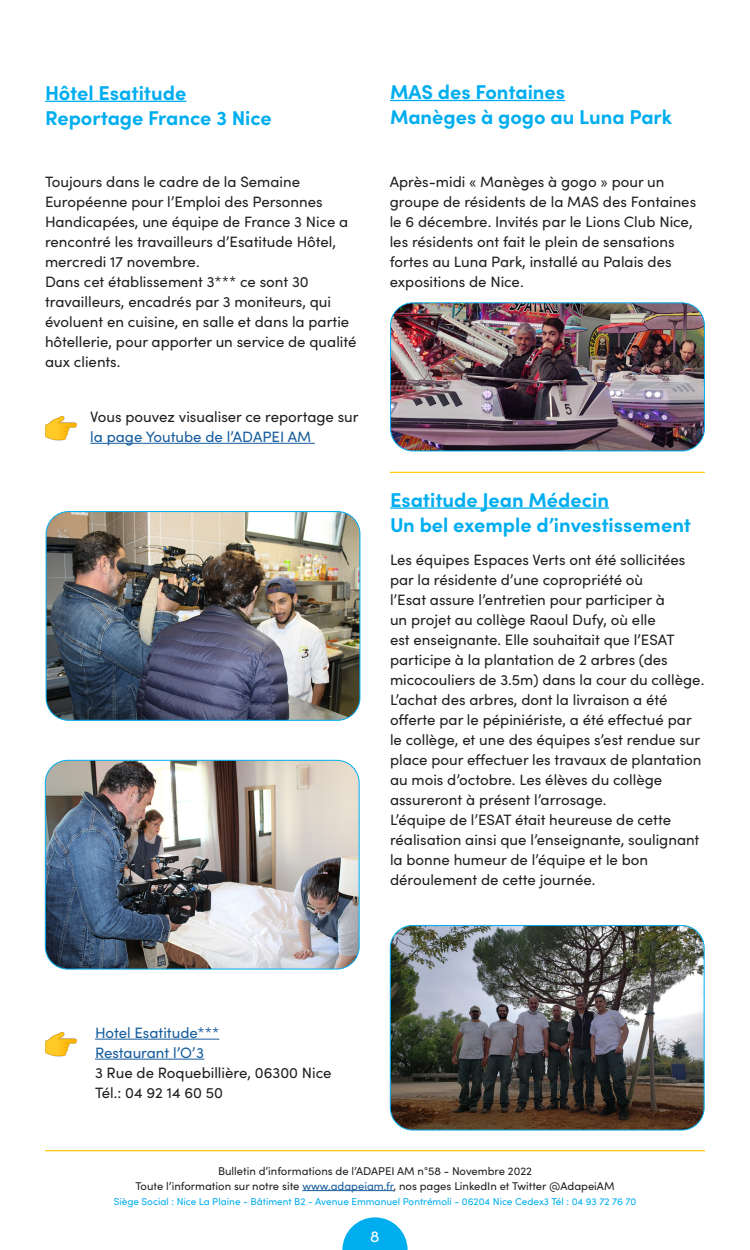
<style>
.page{position:relative;width:750px;height:1250px;background:#fff}
.page>*{position:absolute;margin:0;border:0;box-sizing:border-box;transform-origin:0 0}
.Style_de_paragraphe{font:700 20px "Sofia Pro";color:#00aeef}
.t1{font:16px "Sofia Pro";color:#fff}
.Style_de_paragraphe-2{font:15px/20px "Sofia Pro";color:#231f20}
.Style_de_paragraphe-3{font:15px "Sofia Pro";color:#175d9e}
.t2{font:11.25px/15px "Sofia Pro";color:#231f20;text-align:center}
.t3{font:10px "Sofia Pro";color:#00aeef}
.s1{color:#175d9e}
</style>
<div class="page">
<svg style="left:342px;top:1217px;width:66px;height:33px"></svg>
<hr style="left:302px;top:1190px;width:92px;height:1px;background:#175d9e">
<hr style="left:45px;top:1150px;width:660px;height:1px;background:#feca0a">
<img style="left:46px;top:512px;width:314px;height:207px">
<div style="left:46px;top:511px;width:314px;height:210px;border:1px solid #00aeef;border-radius:22px"></div>
<hr style="left:45px;top:101px;width:141px;height:1px;background:#00aeef">
<hr style="left:390px;top:507px;width:219px;height:2px;background:#00aeef">
<img style="left:390px;top:925px;width:314px;height:205px">
<div style="left:390px;top:925px;width:314px;height:205px;border:1px solid #00aeef;border-radius:22px"></div>
<img style="left:45px;top:760px;width:314px;height:209px">
<div style="left:45px;top:760px;width:314px;height:209px;border:1px solid #00aeef;border-radius:22px"></div>
<hr style="left:390px;top:472px;width:315px;height:1px;background:#feca0a">
<img style="left:45px;top:416px;width:32px;height:25px">
<hr style="left:90px;top:443px;width:225px;height:1px;background:#175d9e">
<img style="left:45px;top:1032px;width:32px;height:25px">
<hr style="left:95px;top:1039px;width:124px;height:1px;background:#175d9e">
<hr style="left:95px;top:1059px;width:109px;height:1px;background:#175d9e">
<hr style="left:390px;top:100px;width:175px;height:1px;background:#00aeef">
<img style="left:391px;top:303px;width:313px;height:148px">
<div style="left:390px;top:303px;width:315px;height:148px;border:1px solid #00aeef;border-radius:22px"></div>
<p class="Style_de_paragraphe" style="left:45px;top:78px;width:143px">Hôtel Esatitude</p>
<p class="Style_de_paragraphe" style="left:45px;top:103px;width:228px">Reportage France 3 Nice</p>
<p class="Style_de_paragraphe-2" style="left:45px;top:171px;width:305px">Toujours dans le cadre de la Semaine Européenne pour l’Emploi des Personnes Handicapées, une équipe de France 3 Nice a rencontré les travailleurs d’Esatitude Hôtel, mercredi 17 novembre.</p>
<p class="Style_de_paragraphe-2" style="left:45px;top:271px;width:313px">Dans cet établissement 3*** ce sont 30 travailleurs, encadrés par 3 moniteurs, qui évoluent en cuisine, en salle et dans la partie hôtellerie, pour apporter un service de qualité aux clients.</p>
<p class="Style_de_paragraphe-2" style="left:90px;top:406px;width:270px">Vous pouvez visualiser ce reportage sur <span class="s1">la page Youtube de l’ADAPEI AM</span></p>
<p class="Style_de_paragraphe" style="left:390px;top:77px;width:177px">MAS des Fontaines</p>
<p class="Style_de_paragraphe" style="left:390px;top:102px;width:284px">Manèges à gogo au Luna Park</p>
<p class="Style_de_paragraphe-2" style="left:390px;top:171px;width:308px">Après-midi « Manèges à gogo » pour un groupe de résidents de la MAS des Fontaines le 6 décembre. Invités par le Lions Club Nice, les résidents ont fait le plein de sensations fortes au Luna Park, installé au Palais des expositions de Nice.</p>
<p class="Style_de_paragraphe" style="left:390px;top:485px;width:221px">Esatitude Jean Médecin</p>
<p class="Style_de_paragraphe" style="left:390px;top:510px;width:303px">Un bel exemple d’investissement</p>
<p class="Style_de_paragraphe-2" style="left:390px;top:549px;width:316px">Les équipes Espaces Verts ont été sollicitées par la résidente d’une copropriété où<br>l’Esat assure l’entretien pour participer à<br>un projet au collège Raoul Dufy, où elle<br>est enseignante. Elle souhaitait que l’ESAT participe à la plantation de 2 arbres (des micocouliers de 3.5m) dans la cour du collège.<br>L’achat des arbres, dont la livraison a été offerte par le pépiniériste, a été effectué par le collège, et une des équipes s’est rendue sur place pour effectuer les travaux de plantation au mois d’octobre. Les élèves du collège assureront à présent l’arrosage.</p>
<p class="Style_de_paragraphe-2" style="left:390px;top:809px;width:311px">L’équipe de l’ESAT était heureuse de cette réalisation ainsi que l’enseignante, soulignant la bonne humeur de l’équipe et le bon déroulement de cette journée.</p>
<p class="Style_de_paragraphe-3" style="left:95px;top:1022px;width:126px">Hotel Esatitude***</p>
<p class="Style_de_paragraphe-3" style="left:95px;top:1042px;width:111px">Restaurant l’O’3</p>
<p class="Style_de_paragraphe-2" style="left:95px;top:1062px;width:238px">3 Rue de Roquebillière, 06300 Nice</p>
<p class="Style_de_paragraphe-2" style="left:95px;top:1082px;width:129px">Tél.: 04 92 14 60 50</p>
<p class="t2" style="left:135px;top:1163px;width:481px">Bulletin d’informations de l’ADAPEI AM n°58 - Novembre 2022<br>Toute l’information sur notre site <span class="s1">www.adapeiam.fr</span>, nos pages LinkedIn et Twitter @AdapeiAM</p>
<p class="t3" style="left:114px;top:1194px;width:524px">Siège Social : Nice La Plaine - Bâtiment B2 - Avenue Emmanuel Pontrémoli - 06204 Nice Cedex3 Tél : 04 93 72 76 70</p>
<p class="t1" style="left:370px;top:1224px;width:11px">8</p>
</div>
